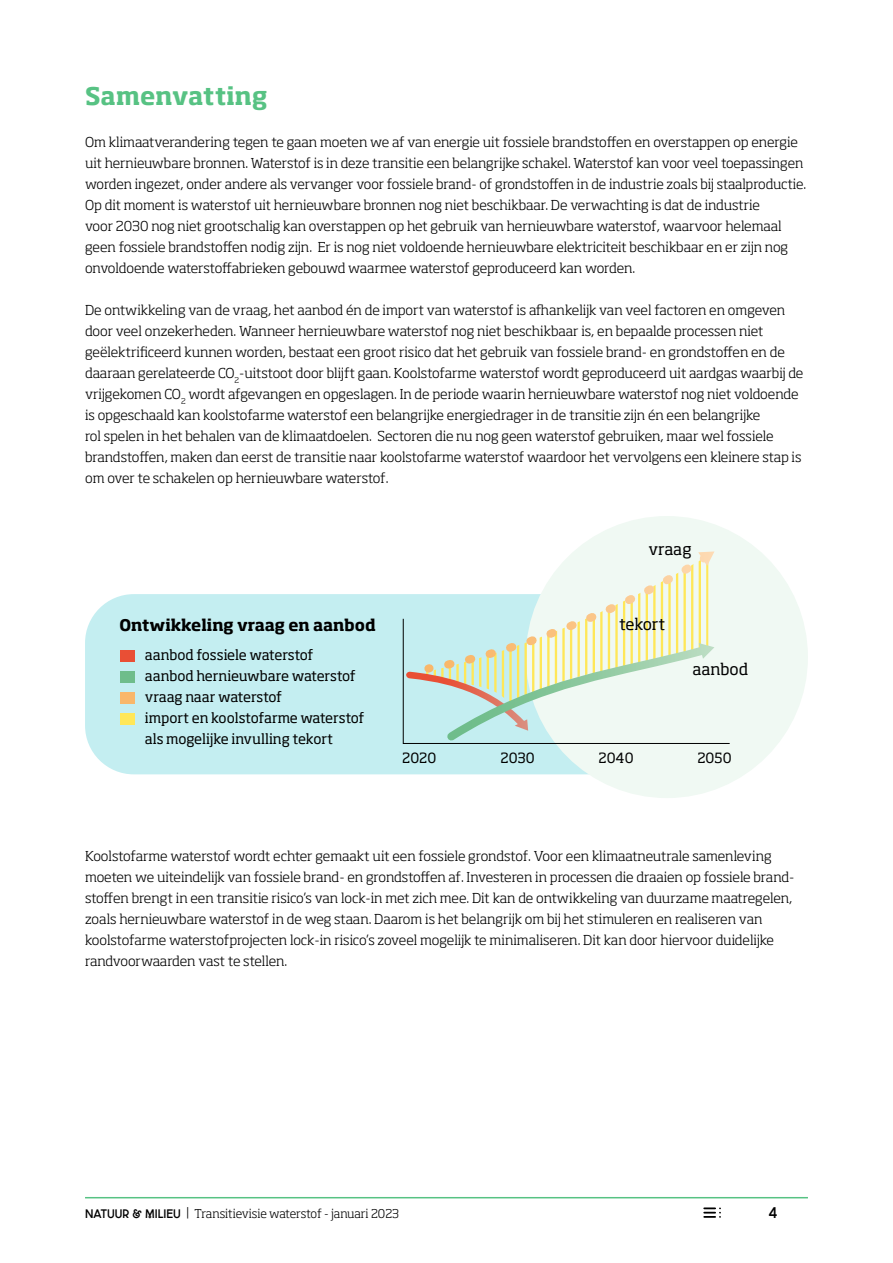
<style>
.page{position:relative;width:893px;height:1263px;background:#fff}
.page>*{position:absolute;margin:0;border:0;box-sizing:border-box;transform-origin:0 0}
.t1{font:700 24px "Soho Std";color:#57c283}
.t2{font:700 15.9px "Soho Std";color:#000}
.t3{font:15.9px "Soho Std";letter-spacing:-.01em;color:#000}
.t4{font:15px "N&M Utrecht Bold";color:#000}
.t5{font:13.95px/20.9px "Soho Std";letter-spacing:-.01em;color:#000}
.t6{font:300 13.5px/21px "Soho Std";letter-spacing:-.005em;color:#000}
.t7{font:300 12px "Soho Std";letter-spacing:-.01em;color:#000}
.s1{font-family:"N&M Utrecht Bold";font-weight:400}
</style>
<div class="page">
<hr style="left:85px;top:1197px;width:723px;height:1px;background:#57c283">
<svg style="left:704px;top:1207px;width:17px;height:11px"></svg>
<div style="left:85px;top:594px;width:623px;height:180px;background:#c4eef1;border-radius:49px"></div>
<div style="left:526px;top:516px;width:282px;height:282px;background:#f0f9f3;border-radius:50%"></div>
<svg style="left:403px;top:551px;width:327px;height:194px"></svg>
<div style="left:120px;top:650px;width:15px;height:12px;background:#e94f35"></div>
<div style="left:120px;top:692px;width:15px;height:12px;background:#f9b76a"></div>
<div style="left:120px;top:712px;width:15px;height:12px;background:#ffe758"></div>
<div style="left:120px;top:671px;width:15px;height:12px;background:#6ebd8b"></div>
<h1 class="t1" style="left:85px;top:81px;width:184px">Samenvatting</h1>
<p class="t6" style="left:85px;top:131px;width:721px">Om klimaatverandering tegen te gaan moeten we af van energie uit fossiele brandstoffen en overstappen op energie uit hernieuwbare bronnen. Waterstof is in deze transitie een belangrijke schakel. Waterstof kan voor veel toepassingen worden ingezet, onder andere als vervanger voor fossiele brand- of grondstoffen in de industrie zoals bij staalproductie.<br>Op dit moment is waterstof uit hernieuwbare bronnen nog niet beschikbaar. De verwachting is dat de industrie<br>voor 2030 nog niet grootschalig kan overstappen op het gebruik van hernieuwbare waterstof, waarvoor helemaal geen fossiele brandstoffen nodig zijn. Er is nog niet voldoende hernieuwbare elektriciteit beschikbaar en er zijn nog onvoldoende waterstoffabrieken gebouwd waarmee waterstof geproduceerd kan worden.</p>
<p class="t6" style="left:85px;top:299px;width:720px">De ontwikkeling van de vraag, het aanbod én de import van waterstof is afhankelijk van veel factoren en omgeven door veel onzekerheden. Wanneer hernieuwbare waterstof nog niet beschikbaar is, en bepaalde processen niet geëlektrificeerd kunnen worden, bestaat een groot risico dat het gebruik van fossiele brand- en grondstoffen en de daaraan gerelateerde CO<sub>2</sub>-uitstoot door blijft gaan. Koolstofarme waterstof wordt geproduceerd uit aardgas waarbij de vrijgekomen CO<sub>2</sub> wordt afgevangen en opgeslagen. In de periode waarin hernieuwbare waterstof nog niet voldoende is opgeschaald kan koolstofarme waterstof een belangrijke energiedrager in de transitie zijn én een belangrijke<br>rol spelen in het behalen van de klimaatdoelen. Sectoren die nu nog geen waterstof gebruiken, maar wel fossiele brandstoffen, maken dan eerst de transitie naar koolstofarme waterstof waardoor het vervolgens een kleinere stap is om over te schakelen op hernieuwbare waterstof.</p>
<p class="t2" style="left:119px;top:615px;width:258px">Ontwikkeling vraag en aanbod</p>
<p class="t5" style="left:145px;top:644px;width:221px">aanbod fossiele waterstof aanbod hernieuwbare waterstof vraag naar waterstof<br>import en koolstofarme waterstof als mogelijke invulling tekort</p>
<p class="t3" style="left:648px;top:539px;width:45px">vraag</p>
<p class="t3" style="left:619px;top:614px;width:48px">tekort</p>
<p class="t3" style="left:692px;top:659px;width:57px">aanbod</p>
<p class="t5" style="left:402px;top:747px;width:36px">2020</p>
<p class="t5" style="left:500px;top:747px;width:36px">2030</p>
<p class="t5" style="left:598px;top:747px;width:37px">2040</p>
<p class="t5" style="left:697px;top:747px;width:36px">2050</p>
<p class="t6" style="left:85px;top:845px;width:709px">Koolstofarme waterstof wordt echter gemaakt uit een fossiele grondstof. Voor een klimaatneutrale samenleving moeten we uiteindelijk van fossiele brand- en grondstoffen af. Investeren in processen die draaien op fossiele brand&shy;stoffen brengt in een transitie risico’s van lock-in met zich mee. Dit kan de ontwikkeling van duurzame maatregelen, zoals hernieuwbare waterstof in de weg staan. Daarom is het belangrijk om bij het stimuleren en realiseren van koolstofarme waterstofprojecten lock-in risico’s zoveel mogelijk te minimaliseren. Dit kan door hiervoor duidelijke randvoorwaarden vast te stellen.</p>
<p class="t7" style="left:85px;top:1206px;width:316px"><span class="s1">NATUUR &amp; MILIEU</span> | Transitievisie waterstof - januari 2023</p>
<p class="t4" style="left:769px;top:1206px;width:10px">4</p>
</div>
